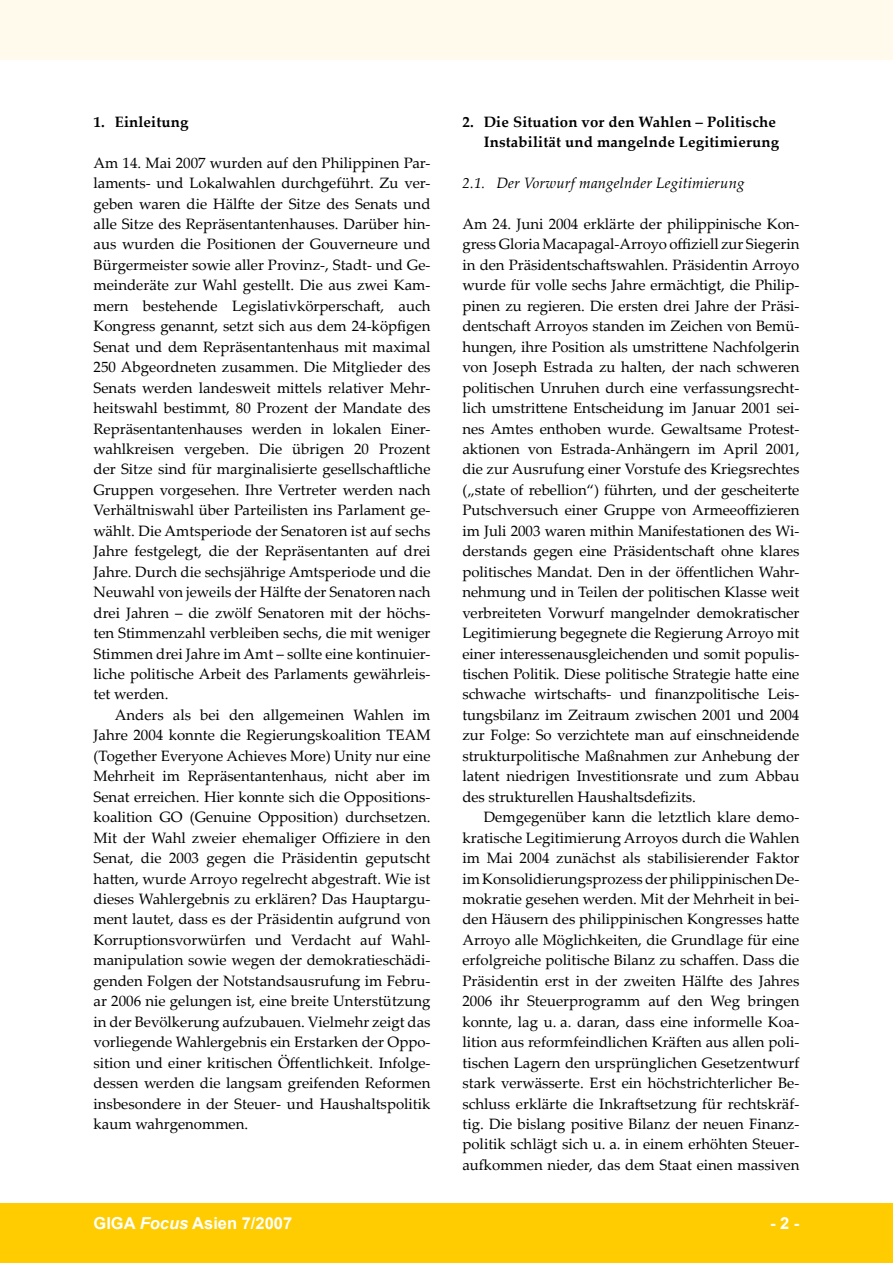
<style>
.page{position:relative;width:893px;height:1263px;background:#fff}
.page>*{position:absolute;margin:0;border:0;box-sizing:border-box;transform-origin:0 0}
.t1{font:700 16.5px "Arial";color:#fff}
.t2{font:15px/20.4px "Palatino Linotype";color:#000;text-align:justify}
.t3{font:700 15px/20.4px "Palatino Linotype";letter-spacing:.01em;color:#000;text-align:right}
.t4{font:italic 15px "Palatino Linotype";letter-spacing:.01em;color:#000}
.s1{font-style:italic}
</style>
<div class="page">
<div style="left:0;top:1203px;width:893px;height:60px;background:#fecc00"></div>
<div style="left:0;top:0;width:893px;height:60px;background:#fffaeb"></div>
<p class="t3" style="left:94px;top:111px;width:97px">1. Einleitung</p>
<p class="t2" style="left:94px;top:152px;width:338px">Am 14. Mai 2007 wurden auf den Philippinen Par&shy;laments- und Lokalwahlen durchgeführt. Zu ver&shy;geben waren die Hälfte der Sitze des Senats und alle Sitze des Repräsentantenhauses. Darüber hin&shy;aus wurden die Positionen der Gouverneure und Bürgermeister sowie aller Provinz-, Stadt- und Ge&shy;meinderäte zur Wahl gestellt. Die aus zwei Kam&shy;mern bestehende Legislativkörperschaft, auch Kongress genannt, setzt sich aus dem 24-köpfigen Senat und dem Repräsentantenhaus mit maximal 250 Abgeordneten zusammen. Die Mitglieder des Senats werden landesweit mittels relativer Mehr&shy;heitswahl bestimmt, 80 Prozent der Mandate des Repräsentantenhauses werden in lokalen Einer&shy;wahlkreisen vergeben. Die übrigen 20 Prozent der Sitze sind für marginalisierte gesellschaftliche Gruppen vorgesehen. Ihre Vertreter werden nach Verhältniswahl über Parteilisten ins Parlament ge&shy;wählt. Die Amtsperiode der Senatoren ist auf sechs Jahre festgelegt, die der Repräsentanten auf drei Jahre. Durch die sechsjährige Amtsperiode und die Neuwahl von jeweils der Hälfte der Senatoren nach drei Jahren – die zwölf Senatoren mit der höchs&shy;ten Stimmenzahl verbleiben sechs, die mit weniger Stimmen drei Jahre im Amt – sollte eine kontinuier&shy;liche politische Arbeit des Parlaments gewährleis&shy;tet werden.</p>
<p class="t2" style="left:94px;top:704px;width:338px;text-indent:21px">Anders als bei den allgemeinen Wahlen im Jahre 2004 konnte die Regierungskoalition TEAM (Together Everyone Achieves More) Unity nur eine Mehrheit im Repräsentantenhaus, nicht aber im Senat erreichen. Hier konnte sich die Oppositions&shy;koalition GO (Genuine Opposition) durchsetzen.<br>Mit der Wahl zweier ehemaliger Offiziere in den Senat, die 2003 gegen die Präsidentin geputscht hatten, wurde Arroyo regelrecht abgestraft. Wie ist dieses Wahlergebnis zu erklären? Das Hauptargu&shy;ment lautet, dass es der Präsidentin aufgrund von Korruptionsvorwürfen und Verdacht auf Wahl&shy;manipulation sowie wegen der demokratieschädi&shy;genden Folgen der Notstandsausrufung im Febru&shy;ar 2006 nie gelungen ist, eine breite Unterstützung in der Bevölkerung aufzubauen. Vielmehr zeigt das vorliegende Wahlergebnis ein Erstarken der Oppo&shy;sition und einer kritischen Öffentlichkeit. Infolge&shy;dessen werden die langsam greifenden Reformen insbesondere in der Steuer- und Haushaltspolitik kaum wahrgenommen.</p>
<p class="t3" style="left:462px;top:111px;width:318px">2. Die Situation vor den Wahlen – Politische<br>Instabilität und mangelnde Legitimierung</p>
<p class="t4" style="left:462px;top:172px;width:284px">2.1. Der Vorwurf mangelnder Legitimierung</p>
<p class="t2" style="left:462px;top:213px;width:339px">Am 24. Juni 2004 erklärte der philippinische Kon&shy;gress Gloria Macapagal-Arroyo offiziell zur Siegerin in den Präsidentschaftswahlen. Präsidentin Arroyo wurde für volle sechs Jahre ermächtigt, die Philip&shy;pinen zu regieren. Die ersten drei Jahre der Präsi&shy;dentschaft Arroyos standen im Zeichen von Bemü&shy;hungen, ihre Position als umstrittene Nachfolgerin von Joseph Estrada zu halten, der nach schweren politischen Unruhen durch eine verfassungsrecht&shy;lich umstrittene Entscheidung im Januar 2001 sei&shy;nes Amtes enthoben wurde. Gewaltsame Protest&shy;aktionen von Estrada-Anhängern im April 2001, die zur Ausrufung einer Vorstufe des Kriegsrechtes („state of rebellion“) führten, und der gescheiterte Putschversuch einer Gruppe von Armeeoffizieren im Juli 2003 waren mithin Manifestationen des Wi&shy;derstands gegen eine Präsidentschaft ohne klares politisches Mandat. Den in der öffentlichen Wahr&shy;nehmung und in Teilen der politischen Klasse weit verbreiteten Vorwurf mangelnder demokratischer Legitimierung begegnete die Regierung Arroyo mit einer interessenausgleichenden und somit populis&shy;tischen Politik. Diese politische Strategie hatte eine schwache wirtschafts- und finanzpolitische Leis&shy;tungsbilanz im Zeitraum zwischen 2001 und 2004 zur Folge: So verzichtete man auf einschneidende strukturpolitische Maßnahmen zur Anhebung der latent niedrigen Investitionsrate und zum Abbau des strukturellen Haushaltsdefizits.</p>
<p class="t2" style="left:462px;top:806px;width:338px;text-indent:21px">Demgegenüber kann die letztlich klare demo&shy;kratische Legitimierung Arroyos durch die Wahlen im Mai 2004 zunächst als stabilisierender Faktor im Konsolidierungsprozess der philippinischen De&shy;mokratie gesehen werden. Mit der Mehrheit in bei&shy;den Häusern des philippinischen Kongresses hatte Arroyo alle Möglichkeiten, die Grundlage für eine erfolgreiche politische Bilanz zu schaffen. Dass die Präsidentin erst in der zweiten Hälfte des Jahres 2006 ihr Steuerprogramm auf den Weg bringen konnte, lag u. a. daran, dass eine informelle Koa&shy;lition aus reformfeindlichen Kräften aus allen poli&shy;tischen Lagern den ursprünglichen Gesetzentwurf stark verwässerte. Erst ein höchstrichterlicher Be&shy;schluss erklärte die Inkraftsetzung für rechtskräf&shy;tig. Die bislang positive Bilanz der neuen Finanz&shy;politik schlägt sich u. a. in einem erhöhten Steuer&shy;aufkommen nieder, das dem Staat einen massiven</p>
<p class="t1" style="left:94px;top:1212px;width:200px">GIGA <span class="s1">Focus</span> Asien 7/2007</p>
<p class="t1" style="left:770px;top:1212px;width:31px">- -</p>
</div>
